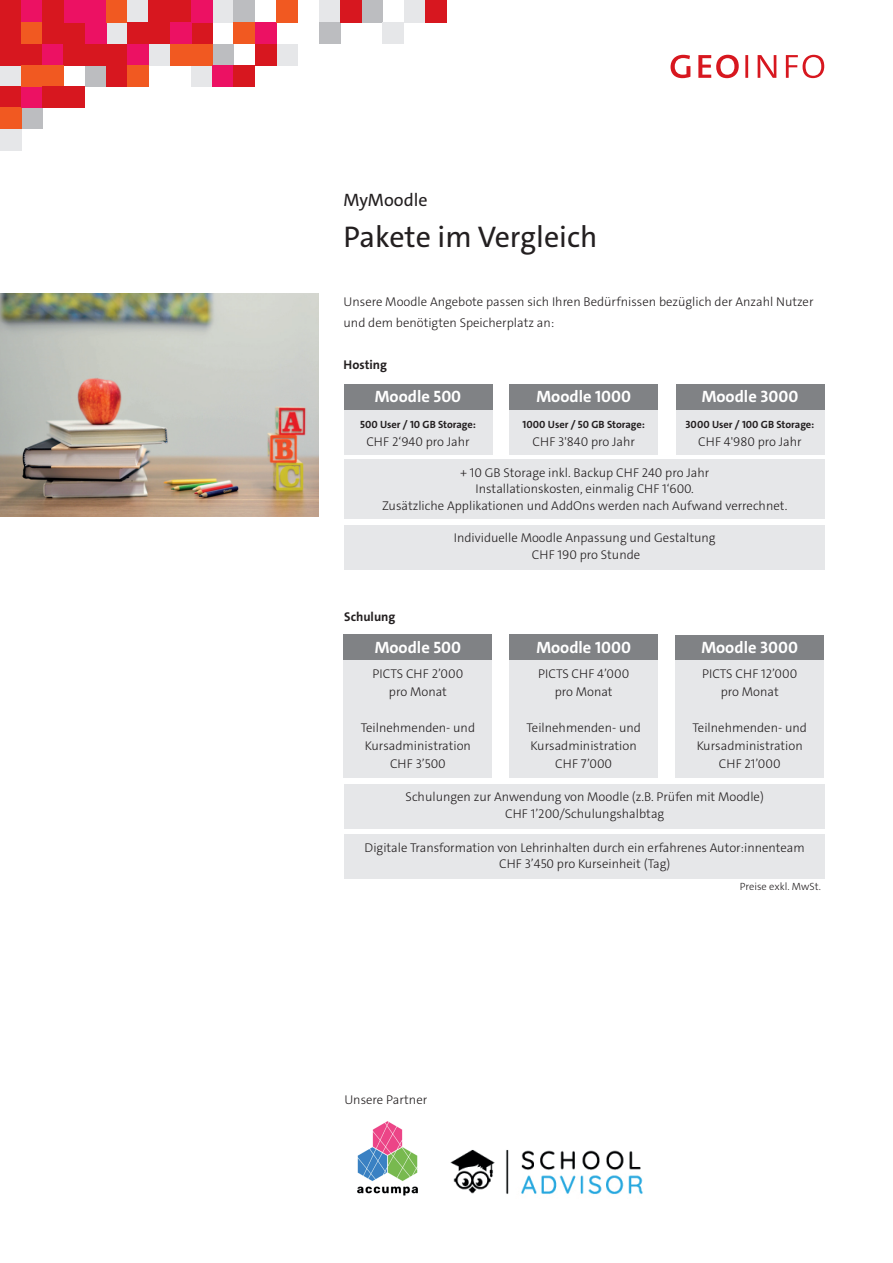
<style>
.page{position:relative;width:893px;height:1263px;background:#fff}
.page>*{position:absolute;margin:0;border:0;box-sizing:border-box;transform-origin:0 0}
.t1{font:30px "The Sans C4 s";color:#231f20}
.t2{font:18px "The Sans C4 s";color:#231f20}
.t3{font:700 16.5px "The Sans C4 s";color:#fff}
.t4{font:300 12.75px/18px "The Sans C4 s";color:#231f20;text-align:center}
.t5{font:700 12.75px "The Sans C4 s";color:#231f20}
.t6{font:700 10.5px "The Sans C4 s";color:#231f20}
.t7{font:300 10.5px "The Sans C4 s";color:#231f20}
</style>
<div class="page">
<div style="left:276px;top:44px;width:22px;height:21px;background:#e6e7e9"></div>
<div style="left:0;top:65px;width:21px;height:21px;background:#e6e7e9"></div>
<div style="left:21px;top:108px;width:21px;height:21px;background:#bcbdc0"></div>
<div style="left:85px;top:65px;width:21px;height:21px;background:#bcbdc0"></div>
<div style="left:106px;top:23px;width:22px;height:21px;background:#e6e7e9"></div>
<div style="left:149px;top:44px;width:21px;height:21px;background:#e6e7e9"></div>
<div style="left:191px;top:65px;width:22px;height:21px;background:#e6e7e9"></div>
<div style="left:213px;top:0;width:21px;height:23px;background:#e6e7e9"></div>
<div style="left:213px;top:44px;width:21px;height:21px;background:#bcbdc0"></div>
<div style="left:234px;top:0;width:21px;height:23px;background:#bcbdc0"></div>
<div style="left:319px;top:0;width:21px;height:23px;background:#e6e7e9"></div>
<div style="left:319px;top:23px;width:21px;height:21px;background:#bcbdc0"></div>
<div style="left:361px;top:0;width:22px;height:23px;background:#bcbdc0"></div>
<div style="left:383px;top:23px;width:21px;height:21px;background:#e6e7e9"></div>
<div style="left:404px;top:0;width:21px;height:23px;background:#e6e7e9"></div>
<div style="left:191px;top:23px;width:22px;height:21px;background:#d7171f"></div>
<div style="left:0;top:0;width:21px;height:65px;background:#d7171f"></div>
<div style="left:0;top:86px;width:21px;height:22px;background:#d7171f"></div>
<div style="left:0;top:108px;width:21px;height:21px;background:#f15921"></div>
<div style="left:0;top:129px;width:21px;height:21px;background:#e6e7e9"></div>
<div style="left:21px;top:0;width:21px;height:23px;background:#ec1163"></div>
<div style="left:21px;top:23px;width:21px;height:21px;background:#f15921"></div>
<div style="left:0;top:44px;width:42px;height:21px;background:#d7171f"></div>
<div style="left:21px;top:86px;width:21px;height:22px;background:#ec1163"></div>
<div style="left:42px;top:0;width:22px;height:44px;background:#d7171f"></div>
<div style="left:42px;top:44px;width:22px;height:21px;background:#ec1163"></div>
<div style="left:21px;top:65px;width:43px;height:21px;background:#f15921"></div>
<div style="left:64px;top:23px;width:21px;height:42px;background:#d7171f"></div>
<div style="left:42px;top:86px;width:43px;height:22px;background:#d7171f"></div>
<div style="left:64px;top:0;width:42px;height:23px;background:#ec1163"></div>
<div style="left:85px;top:1px;width:21px;height:43px;background:#ec1163"></div>
<div style="left:64px;top:44px;width:64px;height:21px;background:#d7171f"></div>
<div style="left:106px;top:0;width:22px;height:23px;background:#f15921"></div>
<div style="left:106px;top:44px;width:22px;height:42px;background:#d7171f"></div>
<div style="left:128px;top:0;width:21px;height:23px;background:#e6e7e9"></div>
<div style="left:128px;top:44px;width:21px;height:21px;background:#ec1163"></div>
<div style="left:128px;top:65px;width:21px;height:21px;background:#f15921"></div>
<div style="left:128px;top:23px;width:42px;height:21px;background:#d7171f"></div>
<div style="left:149px;top:0;width:42px;height:23px;background:#d7171f"></div>
<div style="left:170px;top:23px;width:21px;height:21px;background:#ec1163"></div>
<div style="left:170px;top:44px;width:43px;height:21px;background:#f15921"></div>
<div style="left:213px;top:65px;width:21px;height:21px;background:#ec1163"></div>
<div style="left:234px;top:23px;width:21px;height:21px;background:#f15921"></div>
<div style="left:234px;top:65px;width:21px;height:21px;background:#d7171f"></div>
<div style="left:255px;top:23px;width:21px;height:21px;background:#ec1163"></div>
<div style="left:255px;top:44px;width:21px;height:21px;background:#d7171f"></div>
<div style="left:276px;top:0;width:22px;height:23px;background:#f15921"></div>
<div style="left:340px;top:0;width:21px;height:23px;background:#d7171f"></div>
<div style="left:425px;top:0;width:21px;height:23px;background:#d7171f"></div>
<div style="left:191px;top:0;width:22px;height:23px;background:#ec1163"></div>
<svg style="left:670px;top:55px;width:154px;height:23px"></svg>
<img style="left:0;top:294px;width:319px;height:222px">
<div style="left:344px;top:384px;width:148px;height:30px;background:#808285"></div>
<div style="left:509px;top:384px;width:149px;height:30px;background:#808285"></div>
<div style="left:676px;top:384px;width:148px;height:30px;background:#808285"></div>
<div style="left:676px;top:410px;width:148px;height:44px;background:#e6e7e9"></div>
<div style="left:344px;top:410px;width:148px;height:44px;background:#e6e7e9"></div>
<div style="left:509px;top:410px;width:149px;height:44px;background:#e6e7e9"></div>
<div style="left:344px;top:459px;width:481px;height:60px;background:#e6e7e9"></div>
<div style="left:344px;top:784px;width:481px;height:45px;background:#e6e7e9"></div>
<div style="left:344px;top:834px;width:481px;height:45px;background:#e6e7e9"></div>
<div style="left:344px;top:525px;width:481px;height:44px;background:#e6e7e9"></div>
<div style="left:344px;top:634px;width:148px;height:30px;background:#808285"></div>
<div style="left:509px;top:634px;width:149px;height:30px;background:#808285"></div>
<div style="left:675px;top:634px;width:149px;height:30px;background:#808285"></div>
<div style="left:675px;top:660px;width:149px;height:118px;background:#e6e7e9"></div>
<div style="left:344px;top:660px;width:148px;height:118px;background:#e6e7e9"></div>
<div style="left:509px;top:660px;width:149px;height:118px;background:#e6e7e9"></div>
<img style="left:450px;top:1150px;width:193px;height:44px">
<img style="left:357px;top:1121px;width:61px;height:75px">
<h2 class="t2" style="left:343px;top:189px;width:86px">MyMoodle</h2>
<h1 class="t1" style="left:343px;top:217px;width:255px">Pakete im Vergleich</h1>
<p class="t4" style="left:344px;top:291px;width:471px;line-height:21px;text-align:left">Unsere Moodle Angebote passen sich Ihren Bedürfnissen bezüglich der Anzahl Nutzer und dem benötigten Speicherplatz an:</p>
<p class="t5" style="left:344px;top:357px;width:45px">Hosting</p>
<p class="t3" style="left:375px;top:386px;width:88px">Moodle 500</p>
<p class="t3" style="left:536px;top:386px;width:96px">Moodle 1000</p>
<p class="t3" style="left:702px;top:386px;width:98px">Moodle 3000</p>
<p class="t6" style="left:686px;top:417px;width:130px">3000 User / 100 GB Storage:</p>
<p class="t4" style="left:698px;top:433px;width:105px">CHF 4'980 pro Jahr</p>
<p class="t6" style="left:523px;top:417px;width:124px">1000 User / 50 GB Storage:</p>
<p class="t4" style="left:533px;top:433px;width:104px">CHF 3'840 pro Jahr</p>
<p class="t4" style="left:382px;top:464px;width:407px;line-height:16.5px">+ 10 GB Storage inkl. Backup CHF 240 pro Jahr<br>Installationskosten, einmalig CHF 1‘600.<br>Zusätzliche Applikationen und AddOns werden nach Aufwand verrechnet.</p>
<p class="t6" style="left:360px;top:418px;width:118px">500 User / 10 GB Storage:</p>
<p class="t4" style="left:366px;top:433px;width:105px">CHF 2‘940 pro Jahr</p>
<p class="t5" style="left:344px;top:609px;width:53px">Schulung</p>
<p class="t4" style="left:454px;top:530px;width:263px;line-height:16.5px">Individuelle Moodle Anpassung und Gestaltung<br>CHF 190 pro Stunde</p>
<p class="t3" style="left:375px;top:636px;width:88px">Moodle 500</p>
<p class="t3" style="left:536px;top:636px;width:96px">Moodle 1000</p>
<p class="t3" style="left:701px;top:637px;width:98px">Moodle 3000</p>
<p class="t4" style="left:702px;top:665px;width:97px">PICTS CHF 12’000 pro Monat</p>
<p class="t4" style="left:693px;top:719px;width:116px">Teilnehmenden- und<br>Kursadministration<br>CHF 21’000</p>
<p class="t4" style="left:538px;top:665px;width:93px">PICTS CHF 4’000 pro Monat</p>
<p class="t4" style="left:527px;top:719px;width:116px">Teilnehmenden- und<br>Kursadministration<br>CHF 7’000</p>
<p class="t4" style="left:373px;top:665px;width:92px">PICTS CHF 2’000 pro Monat</p>
<p class="t4" style="left:361px;top:719px;width:116px">Teilnehmenden- und<br>Kursadministration<br>CHF 3’500</p>
<p class="t4" style="left:406px;top:789px;width:360px;line-height:16.5px">Schulungen zur Anwendung von Moodle (z.B. Prüfen mit Moodle)<br>CHF 1’200/Schulungshalbtag</p>
<p class="t4" style="left:365px;top:839px;width:442px;line-height:16.5px">Digitale Transformation von Lehrinhalten durch ein erfahrenes Autor:innenteam<br>CHF 3’450 pro Kurseinheit (Tag)</p>
<p class="t4" style="left:344px;top:1091px;width:84px">Unsere Partner</p>
<p class="t7" style="left:740px;top:879px;width:82px">Preise exkl. MwSt.</p>
</div>
